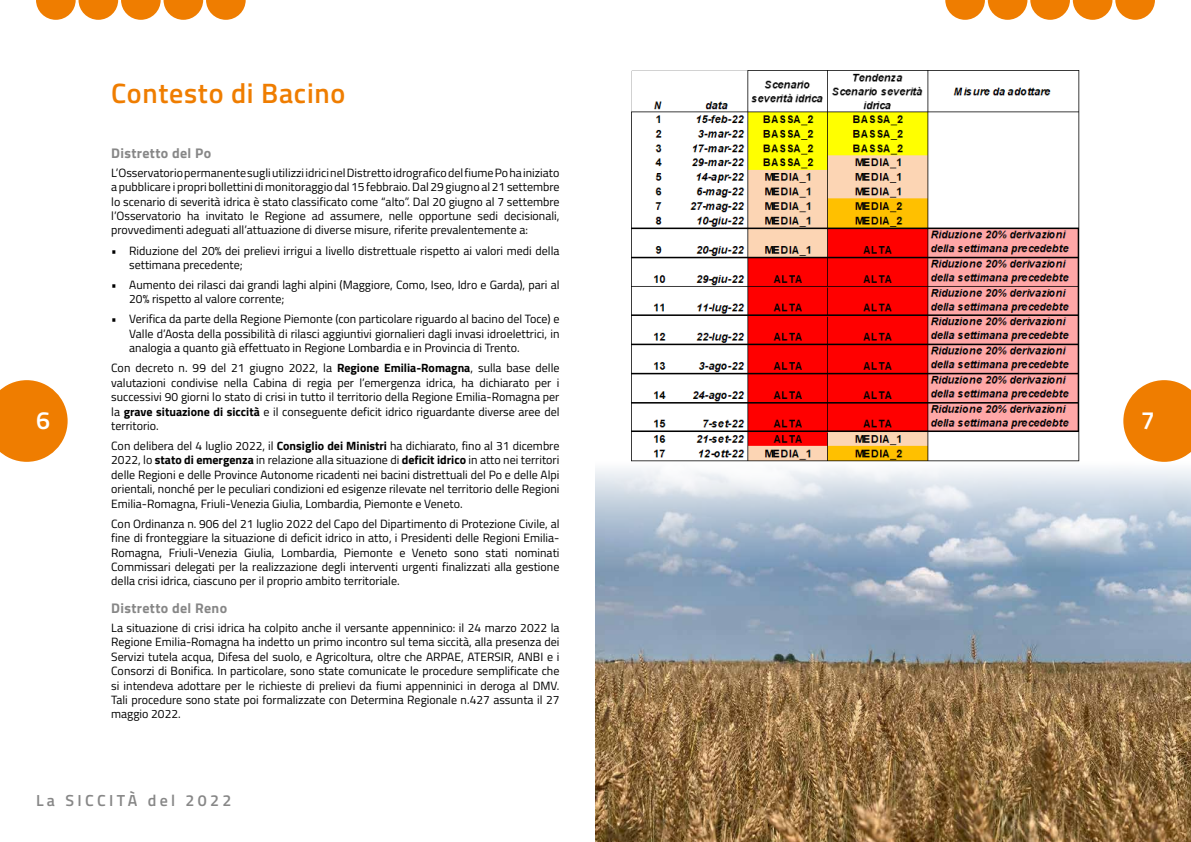
<style>
.page{position:relative;width:1191px;height:842px;background:#fff}
.page>*{position:absolute;margin:0;border:0;box-sizing:border-box;transform-origin:0 0}
.t1{font:600 28px "Titillium Web";letter-spacing:.025em;color:#ef7d00}
.t2{font:600 25px "Titillium Web";color:#fff}
.t3{font:600 16px "Titillium Web";letter-spacing:.21em;color:#878787}
.t4{font:700 14px "Titillium Web";letter-spacing:.025em;color:#878787}
.t5{font:12px/14.4px "Titillium Web";color:#000;text-align:justify}
.s1{font-weight:700}
</style>
<div class="page">
<img style="left:631px;top:71px;width:449px;height:390px">
<img style="left:595px;top:468px;width:596px;height:374px">
<svg style="left:1123px;top:380px;width:68px;height:82px"></svg>
<svg style="left:0;top:380px;width:68px;height:82px"></svg>
<svg style="left:945px;top:0;width:210px;height:20px"></svg>
<svg style="left:36px;top:0;width:210px;height:20px"></svg>
<h1 class="t1" style="left:111px;top:72px;width:236px">Contesto di Bacino</h1>
<p class="t4" style="left:111px;top:142px;width:101px">Distretto del Po</p>
<p class="t5" style="left:111px;top:165px;width:450px">L’Osservatorio permanente sugli utilizzi idrici nel Distretto idrografico del fiume Po ha iniziato a pubblicare i propri bollettini di monitoraggio dal 15 febbraio. Dal 29 giugno al 21 settembre lo scenario di severità idrica è stato classificato come “alto”. Dal 20 giugno al 7 settembre l’Osservatorio ha invitato le Regione ad assumere, nelle opportune sedi decisionali, provvedimenti adeguati all’attuazione di diverse misure, riferite prevalentemente a:</p>
<p class="t5" style="left:129px;top:243px;width:432px;text-indent:-18px">• Riduzione del 20% dei prelievi irrigui a livello distrettuale rispetto ai valori medi della settimana precedente;</p>
<p class="t5" style="left:129px;top:277px;width:432px;text-indent:-18px">• Aumento dei rilasci dai grandi laghi alpini (Maggiore, Como, Iseo, Idro e Garda), pari al<br>20% rispetto al valore corrente;</p>
<p class="t5" style="left:129px;top:311px;width:432px;text-indent:-18px">• Verifica da parte della Regione Piemonte (con particolare riguardo al bacino del Toce) e Valle d’Aosta della possibilità di rilasci aggiuntivi giornalieri dagli invasi idroelettrici, in analogia a quanto già effettuato in Regione Lombardia e in Provincia di Trento.</p>
<p class="t5" style="left:111px;top:360px;width:450px">Con decreto n. 99 del 21 giugno 2022, la <span class="s1">Regione Emilia-Romagna</span>, sulla base delle valutazioni condivise nella Cabina di regia per l’emergenza idrica, ha dichiarato per i successivi 90 giorni lo stato di crisi in tutto il territorio della Regione Emilia-Romagna per la <span class="s1">grave situazione di siccità</span> e il conseguente deficit idrico riguardante diverse aree del territorio.</p>
<p class="t5" style="left:111px;top:438px;width:450px">Con delibera del 4 luglio 2022, il <span class="s1">Consiglio dei Ministri</span> ha dichiarato, fino al 31 dicembre 2022, lo <span class="s1">stato di emergenza</span> in relazione alla situazione di <span class="s1">deficit idrico</span> in atto nei territori delle Regioni e delle Province Autonome ricadenti nei bacini distrettuali del Po e delle Alpi orientali, nonché per le peculiari condizioni ed esigenze rilevate nel territorio delle Regioni Emilia-Romagna, Friuli-Venezia Giulia, Lombardia, Piemonte e Veneto.</p>
<p class="t5" style="left:111px;top:516px;width:450px">Con Ordinanza n. 906 del 21 luglio 2022 del Capo del Dipartimento di Protezione Civile, al fine di fronteggiare la situazione di deficit idrico in atto, i Presidenti delle Regioni Emilia-Romagna, Friuli-Venezia Giulia, Lombardia, Piemonte e Veneto sono stati nominati Commissari delegati per la realizzazione degli interventi urgenti finalizzati alla gestione della crisi idrica, ciascuno per il proprio ambito territoriale.</p>
<p class="t4" style="left:111px;top:597px;width:117px">Distretto del Reno</p>
<p class="t5" style="left:111px;top:620px;width:450px">La situazione di crisi idrica ha colpito anche il versante appenninico: il 24 marzo 2022 la Regione Emilia-Romagna ha indetto un primo incontro sul tema siccità, alla presenza dei Servizi tutela acqua, Difesa del suolo, e Agricoltura, oltre che ARPAE, ATERSIR, ANBI e i Consorzi di Bonifica. In particolare, sono state comunicate le procedure semplificate che si intendeva adottare per le richieste di prelievi da fiumi appenninici in deroga al DMV.<br>Tali procedure sono state poi formalizzate con Determina Regionale n.427 assunta il 27 maggio 2022.</p>
<h2 class="t2" style="left:36px;top:402px;width:15px">6</h2>
<h2 class="t2" style="left:1141px;top:402px;width:15px">7</h2>
<h3 class="t3" style="left:36px;top:788px;width:197px">La SICCITÀ del 2022</h3>
</div>
